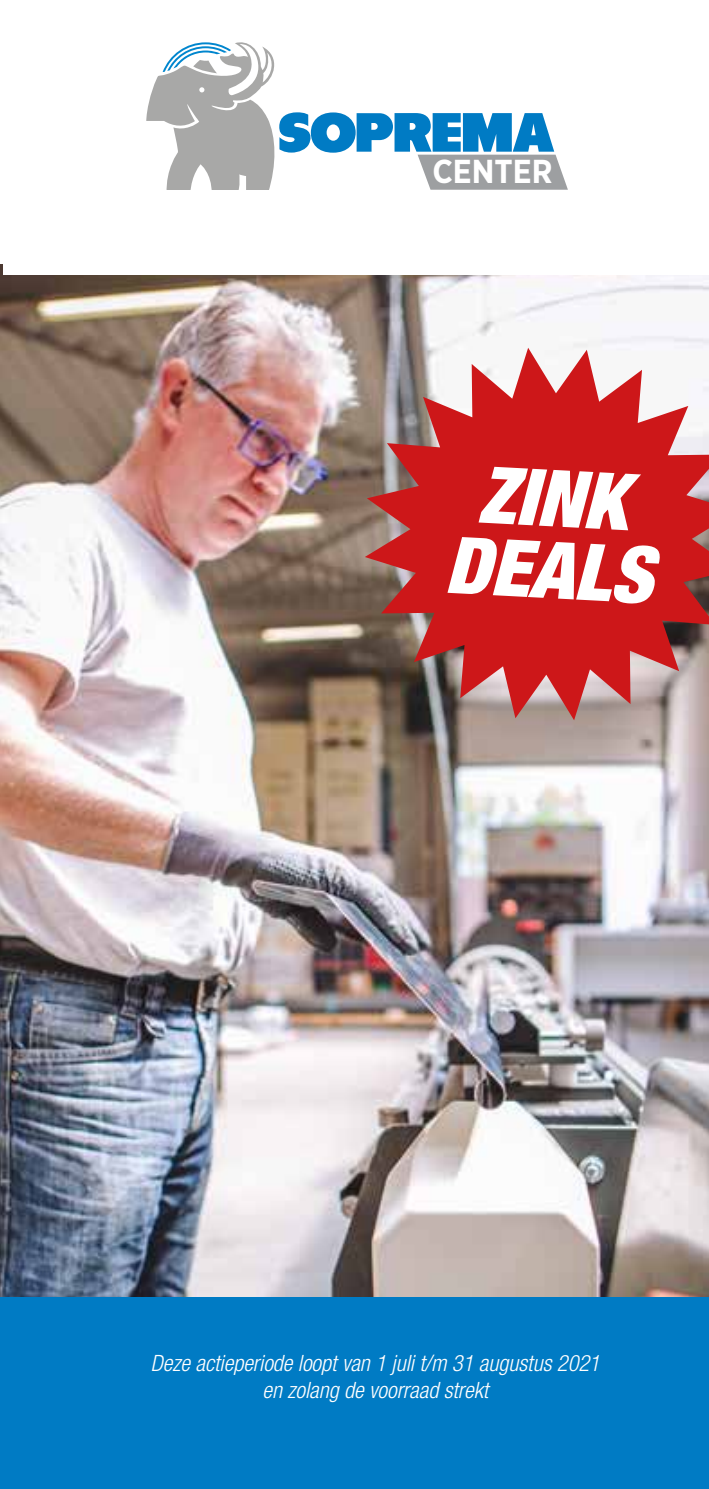
<style>
.page{position:relative;width:709px;height:1489px;background:#fff}
.page>*{position:absolute;margin:0;border:0;box-sizing:border-box;transform-origin:0 0}
.t1{font:italic 900 condensed 79px/71.8px "Helvetica Neue LT Com";color:#fff;text-align:center}
.t2{font:700 33.25px "Gotham Narrow";color:#fff}
.t3{font:italic 300 condensed 22.5px/27px "Helvetica Neue LT Com";color:#fff;text-align:center}
</style>
<div class="page">
<img style="left:0;top:264px;width:709px;height:1033px">
<div style="left:3px;top:0;width:706px;height:275px;background:#fff"></div>
<svg style="left:146px;top:42px;width:422px;height:148px"></svg>
<div style="left:0;top:1297px;width:709px;height:191px;background:#007bc4"></div>
<svg style="left:365px;top:348px;width:344px;height:372px;background:#c14a4a"></svg>
<h2 class="t2" style="left:432px;top:150px;width:121px">CENTER</h2>
<h1 class="t1" style="left:451px;top:456px;width:209px;rotate:3deg">ZINK<br>DEALS</h1>
<p class="t3" style="left:151px;top:1349px;width:451px">Deze actieperiode loopt van 1 juli t/m 31 augustus 2021 en zolang de voorraad strekt</p>
</div>
